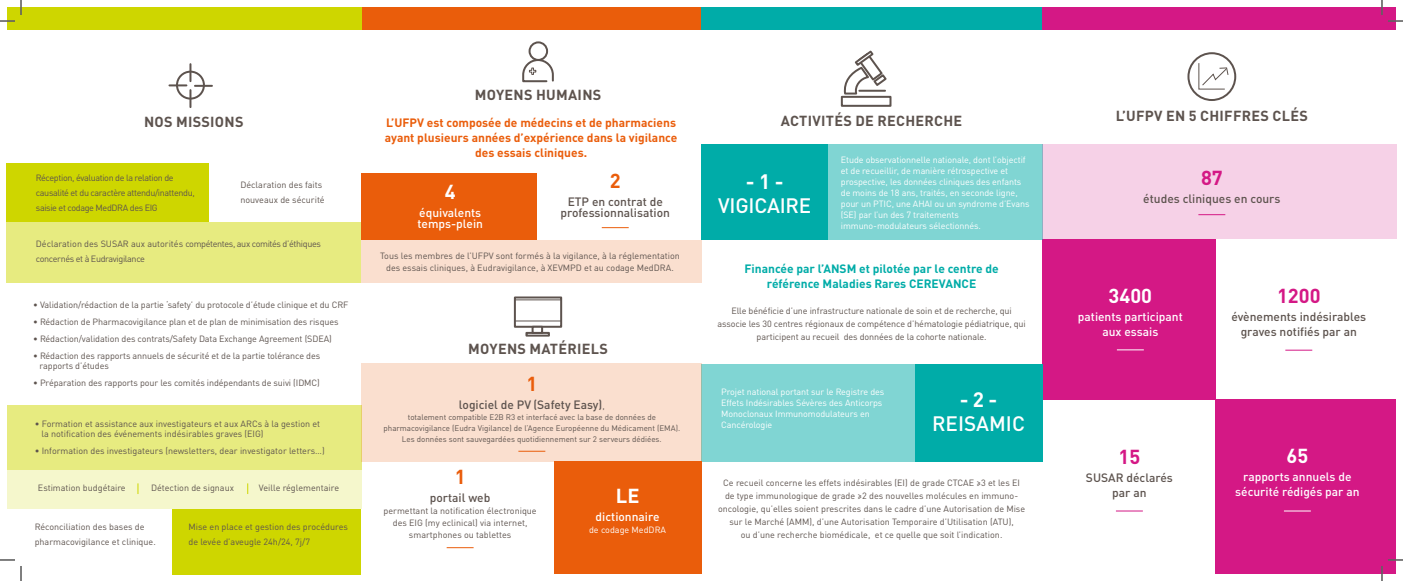
<style>
.page{position:relative;width:1403px;height:581px;background:#fff}
.page>*{position:absolute;margin:0;border:0;box-sizing:border-box;transform-origin:0 0}
.t1{font:500 20.6px "DINOT";letter-spacing:-.01em;color:#fff}
.t2{font:700 20.6px "DINOT";color:#fff}
.t3{font:700 20px "DINOT";color:#fff}
.t4{font:700 20px "DINOT";color:#d41885}
.t5{font:700 20px "DINOT";color:#ea5d0b}
.t6{font:700 14.4px "DIN Pro";letter-spacing:.02em;color:#5d534e}
.t7{font:500 12px/11px "DINOT";color:#5d534e;text-align:center}
.t8{font:700 12px/15px "DINOT";color:#ea5d0b}
.t9{font:500 12px/15px "DINOT";color:#fff;text-align:center}
.t10{font:700 12px/15px "DINOT";color:#00aca8;text-align:center}
.t11{font:9px/13px "DIN Pro";letter-spacing:-.01em;color:#5d534e}
.t12{font:9px/11px "DIN Pro";letter-spacing:-.01em;color:#fff}
.t13{font:9px/15px "DIN Pro";letter-spacing:-.04em;color:#5d534e}
.t14{font:8px/11px "DIN Pro";color:#5d534e;text-align:center}
.s1{font-family:"DIN Pro";font-weight:400;font-size:9px}
</style>
<div class="page">
<div style="left:172px;top:508px;width:189px;height:66px;background:#ced600"></div>
<div style="left:7px;top:222px;width:354px;height:60px;background:#e7eb80"></div>
<div style="left:7px;top:468px;width:355px;height:40px;background:#f5f7cc"></div>
<div style="left:7px;top:163px;width:202px;height:59px;background:#ced600"></div>
<div style="left:7px;top:405px;width:354px;height:64px;background:#e7eb80"></div>
<div style="left:1041px;top:7px;width:355px;height:23px;background:#d41885"></div>
<div style="left:1042px;top:239px;width:174px;height:160px;background:#d41885"></div>
<div style="left:361px;top:174px;width:175px;height:66px;background:#ea5d0b"></div>
<div style="left:701px;top:145px;width:127px;height:95px;background:#00aca8"></div>
<div style="left:915px;top:363px;width:127px;height:98px;background:#00aca8"></div>
<div style="left:828px;top:145px;width:214px;height:95px;background:#80d5d3"></div>
<div style="left:701px;top:363px;width:214px;height:98px;background:#80d5d3"></div>
<div style="left:554px;top:461px;width:147px;height:113px;background:#ea5d0b"></div>
<div style="left:361px;top:363px;width:340px;height:99px;background:#fadfcf"></div>
<div style="left:361px;top:240px;width:340px;height:42px;background:#fadfcf"></div>
<div style="left:1042px;top:145px;width:354px;height:94px;background:#f6d1e7"></div>
<div style="left:1215px;top:399px;width:181px;height:175px;background:#d41885"></div>
<div style="left:361px;top:7px;width:340px;height:23px;background:#ea5d0b"></div>
<div style="left:701px;top:7px;width:340px;height:23px;background:#00aca8"></div>
<div style="left:7px;top:7px;width:354px;height:23px;background:#ced600"></div>
<svg style="left:518px;top:450px;width:27px;height:1px"></svg>
<svg style="left:447px;top:547px;width:26px;height:1px"></svg>
<svg style="left:602px;top:227px;width:27px;height:1px"></svg>
<svg style="left:1198px;top:214px;width:27px;height:1px"></svg>
<svg style="left:1117px;top:349px;width:27px;height:1px"></svg>
<svg style="left:1285px;top:349px;width:27px;height:1px"></svg>
<svg style="left:1116px;top:510px;width:27px;height:1px"></svg>
<svg style="left:1284px;top:510px;width:27px;height:1px"></svg>
<svg style="left:529px;top:42px;width:18px;height:18px"></svg>
<div style="left:528px;top:41px;width:20px;height:20px;border:2px solid #5d534e;border-radius:50%"></div>
<svg style="left:522px;top:58px;width:32px;height:25px"></svg>
<svg style="left:525px;top:332px;width:25px;height:4px"></svg>
<div style="left:514px;top:296px;width:48px;height:32px;background:#fff;border:2px solid #5d534e"></div>
<svg style="left:531px;top:326px;width:12px;height:8px"></svg>
<hr style="left:515px;top:320px;width:46px;height:1px;background:#5d534e">
<hr style="left:515px;top:299px;width:46px;height:1px;background:#5d534e">
<div style="left:1187px;top:52px;width:49px;height:49px;border:2px solid #5d534e;border-radius:50%"></div>
<svg style="left:1198px;top:63px;width:31px;height:27px"></svg>
<svg style="left:843px;top:50px;width:44px;height:45px"></svg>
<div style="left:841px;top:96px;width:50px;height:11px;background:#fff;border:2px solid #5d534e"></div>
<hr style="left:859px;top:90px;width:26px;height:2px;background:#5d534e">
<svg style="left:169px;top:64px;width:43px;height:43px"></svg>
<svg style="left:1388px;top:20px;width:15px;height:2px"></svg>
<svg style="left:0;top:559px;width:15px;height:1px"></svg>
<svg style="left:1388px;top:559px;width:15px;height:1px"></svg>
<svg style="left:0;top:0;width:22px;height:22px"></svg>
<svg style="left:20px;top:566px;width:2px;height:15px"></svg>
<svg style="left:1381px;top:0;width:1px;height:15px"></svg>
<svg style="left:1381px;top:566px;width:1px;height:15px"></svg>
<p class="t6" style="left:144px;top:110px;width:101px">NOS MISSIONS</p>
<p class="t13" style="left:36px;top:169px;width:160px">Réception, évaluation de la relation de causalité et du caractère attendu/inattendu, saisie et codage MedDRA des EIG</p>
<p class="t13" style="left:36px;top:235px;width:286px">Déclaration des SUSAR aux autorités compétentes, aux comités d’éthiques concernés et à Eudravigilance</p>
<p class="t11" style="left:240px;top:177px;width:86px;line-height:15px">Déclaration des faits nouveaux de sécurité</p>
<p class="t11" style="left:33px;top:297px;width:317px">• Validation/rédaction de la partie ‘safety’ du protocole d’étude clinique et du CRF</p>
<p class="t11" style="left:33px;top:314px;width:307px">• Rédaction de Pharmacovigilance plan et de plan de minimisation des risques</p>
<p class="t11" style="left:33px;top:331px;width:300px">• Rédaction/validation des contrats/Safety Data Exchange Agreement (SDEA)</p>
<p class="t11" style="left:40px;top:349px;width:282px;line-height:10px;text-indent:-6px">• Rédaction des rapports annuels de sécurité et de la partie tolérance des rapports d’études</p>
<p class="t11" style="left:33px;top:375px;width:288px">• Préparation des rapports pour les comités indépendants de suivi (IDMC)</p>
<p class="t11" style="left:35px;top:416px;width:287px">• Formation et assistance aux investigateurs et aux ARCs à la gestion et</p>
<p class="t11" style="left:41px;top:426px;width:224px">la notification des événements indésirables graves (EIG)</p>
<p class="t11" style="left:35px;top:443px;width:291px">• Information des investigateurs (newsletters, dear investigator letters…)</p>
<p class="t11" style="left:38px;top:480px;width:89px">Estimation budgétaire</p>
<p class="t11" style="left:151px;top:480px;width:84px">Détection de signaux</p>
<p class="t11" style="left:259px;top:480px;width:82px">Veille réglementaire</p>
<p class="t11" style="left:35px;top:518px;width:123px;line-height:15px">Réconciliation des bases de pharmacovigilance et clinique.</p>
<p class="t11" style="left:188px;top:518px;width:161px;line-height:15px">Mise en place et gestion des procédures de levée d’aveugle 24h/24, 7j/7</p>
<p class="t6" style="left:475px;top:83px;width:128px">MOYENS HUMAINS</p>
<p class="t8" style="left:385px;top:115px;width:294px">L’UFPV est composée de médecins et de pharmaciens ayant plusieurs années d’expérience dans la vigilance</p>
<p class="t8" style="left:475px;top:145px;width:113px">des essais cliniques.</p>
<p class="t3" style="left:445px;top:179px;width:12px">4</p>
<p class="t9" style="left:419px;top:205px;width:63px">équivalents</p>
<p class="t9" style="left:417px;top:216px;width:67px">temps-plein</p>
<p class="t5" style="left:610px;top:168px;width:12px">2</p>
<p class="t7" style="left:560px;top:196px;width:111px">ETP en contrat de professionnalisation</p>
<p class="t11" style="left:380px;top:249px;width:301px;line-height:12px;text-align:center">Tous les membres de l’UFPV sont formés à la vigilance, à la réglementation des essais cliniques, à Eudravigilance, à XEVMPD et au codage MedDRA.</p>
<p class="t6" style="left:468px;top:337px;width:141px">MOYENS MATÉRIELS</p>
<p class="t5" style="left:526px;top:370px;width:12px">1</p>
<p class="t7" style="left:459px;top:398px;width:147px">logiciel de PV (Safety Easy)<span class="s1">,</span></p>
<p class="t14" style="left:383px;top:410px;width:298px">totalement compatible E2B R3 et interfacé avec la base de données de pharmacovigilance (Eudra Vigilance) de l’Agence Européenne du Médicament (EMA).</p>
<p class="t14" style="left:402px;top:432px;width:261px">Les données sont sauvegardées quotidiennement sur 2 serveurs dédiées.</p>
<p class="t5" style="left:455px;top:463px;width:12px">1</p>
<p class="t7" style="left:430px;top:491px;width:62px">portail web</p>
<p class="t11" style="left:383px;top:503px;width:155px;line-height:12px;text-align:center">permettant la notification électronique des EIG (my eclinical) via internet, smartphones ou tablettes</p>
<p class="t3" style="left:616px;top:483px;width:25px">LE</p>
<p class="t9" style="left:595px;top:509px;width:65px">dictionnaire</p>
<p class="t12" style="left:589px;top:523px;width:78px">de codage MedDRA</p>
<p class="t6" style="left:781px;top:108px;width:183px">ACTIVITÉS DE RECHERCHE</p>
<p class="t2" style="left:746px;top:168px;width:39px">- 1 -</p>
<p class="t1" style="left:718px;top:192px;width:95px">VIGICAIRE</p>
<p class="t12" style="left:841px;top:153px;width:190px">Etude observationnelle nationale, dont l’objectif et de recueillir, de manière rétrospective et prospective, les données cliniques des enfants de moins de 18 ans, traités, en seconde ligne, pour un PTIC, une AHAI ou un syndrome d’Evans (SE) par l’un des 7 traitements</p>
<p class="t12" style="left:841px;top:219px;width:141px">immuno-modulateurs sélectionnés.</p>
<p class="t10" style="left:744px;top:261px;width:256px">Financée par l’ANSM et pilotée par le centre de référence Maladies Rares CEREVANCE</p>
<p class="t11" style="left:717px;top:303px;width:310px;text-align:center">Elle bénéficie d’une infrastructure nationale de soin et de recherche, qui associe les 30 centres régionaux de compétence d’hématologie pédiatrique, qui participent au recueil des données de la cohorte nationale.</p>
<p class="t12" style="left:721px;top:385px;width:165px">Projet national portant sur le Registre des Effets Indésirables Sévères des Anticorps Monoclonaux Immunomodulateurs en Cancérologie</p>
<p class="t2" style="left:960px;top:386px;width:39px">- 2 -</p>
<p class="t1" style="left:932px;top:410px;width:94px">REISAMIC</p>
<p class="t11" style="left:718px;top:475px;width:309px;text-align:center">Ce recueil concerne les effets indésirables (EI) de grade CTCAE ≥3 et les EI de type immunologique de grade ≥2 des nouvelles molécules en immuno&shy;oncologie, qu’elles soient prescrites dans le cadre d’une Autorisation de Mise sur le Marché (AMM), d’une Autorisation Temporaire d’Utilisation (ATU),</p>
<p class="t11" style="left:741px;top:527px;width:263px">ou d’une recherche biomédicale, et ce quelle que soit l’indication.</p>
<p class="t6" style="left:1115px;top:104px;width:194px">L’UFPV EN 5 CHIFFRES CLÉS</p>
<p class="t4" style="left:1201px;top:164px;width:23px">87</p>
<p class="t7" style="left:1143px;top:193px;width:139px">études cliniques en cours</p>
<p class="t3" style="left:1108px;top:283px;width:45px">3400</p>
<p class="t9" style="left:1078px;top:309px;width:106px">patients participant aux essais</p>
<p class="t4" style="left:1118px;top:443px;width:23px">15</p>
<p class="t7" style="left:1086px;top:472px;width:88px">SUSAR déclarés</p>
<p class="t7" style="left:1112px;top:487px;width:36px">par an</p>
<p class="t4" style="left:1277px;top:282px;width:45px">1200</p>
<p class="t7" style="left:1231px;top:310px;width:136px">évènements indésirables</p>
<p class="t7" style="left:1240px;top:325px;width:118px">graves notifiés par an</p>
<p class="t3" style="left:1286px;top:443px;width:23px">65</p>
<p class="t9" style="left:1235px;top:469px;width:126px">rapports annuels de sécurité rédigés par an</p>
</div>
